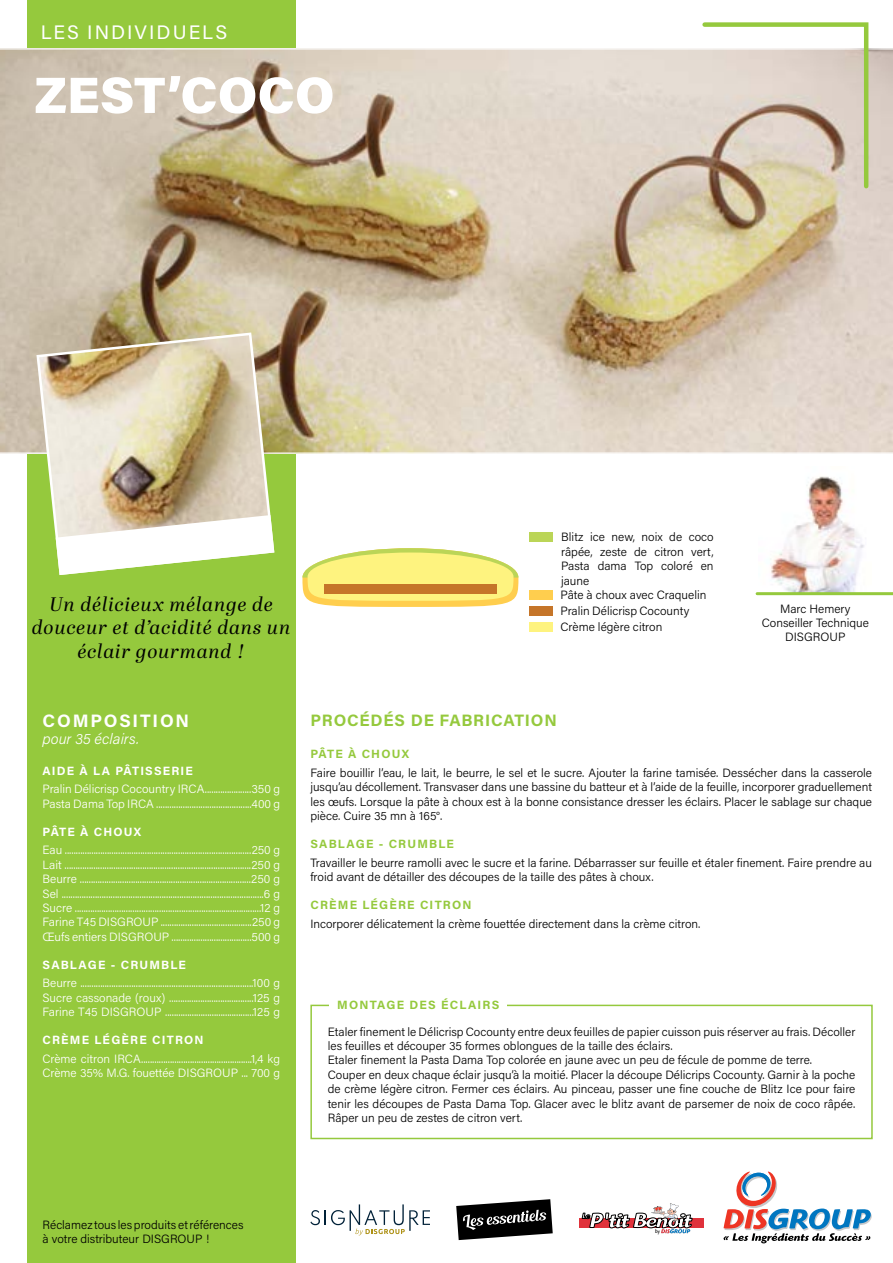
<style>
.page{position:relative;width:893px;height:1263px;background:#fff}
.page>*{position:absolute;margin:0;border:0;box-sizing:border-box;transform-origin:0 0}
.t1{font:900 51px "Acumin Pro";letter-spacing:.005em;color:#fff}
.t2{font:italic 19.5px/23.4px "Abril Display";letter-spacing:.05em;color:#000;text-align:center}
.t3{font:19.5px "Acumin Pro";letter-spacing:.105em;color:#fff}
.t4{font:700 18px "Acumin Pro";letter-spacing:.1em;color:#fff}
.t5{font:700 16.5px "Acumin Pro";letter-spacing:.05em;color:#95c93d}
.t6{font:italic 300 15px "Acumin Pro";color:#fff}
.t7{font:300 12px/14.4px "Acumin Pro";color:#000}
.t8{font:300 12px/14.4px "Acumin Pro";color:#fff}
.t9{font:700 12px "Acumin Pro";letter-spacing:.1em;color:#95c93d}
.t10{font:700 12px "Acumin Pro";letter-spacing:.1em;color:#fff}
.t11{font:6.15px "Highlander";color:#000;scale:.85 1}
</style>
<div class="page">
<div style="left:27px;top:0;width:268px;height:1263px;background:#95c93d"></div>
<svg style="left:0;top:48px;width:893px;height:406px;background:#cec0a8"></svg>
<svg style="left:700px;top:22px;width:171px;height:169px;background:#d7cebb"></svg>
<div style="left:310px;top:1005px;width:563px;height:134px;border:2px solid #95c93d"></div>
<div style="left:330px;top:1000px;width:177px;height:9px;background:#fff"></div>
<svg style="left:723px;top:1171px;width:149px;height:72px"></svg>
<div style="left:579px;top:1218px;width:124px;height:10px;background:#e0323b"></div>
<svg style="left:582px;top:1203px;width:110px;height:30px"></svg>
<svg style="left:310px;top:1204px;width:120px;height:31px"></svg>
<svg style="left:456px;top:1199px;width:97px;height:41px"></svg>
<img style="left:35px;top:331px;width:241px;height:222px">
<svg style="left:56px;top:515px;width:218px;height:60px"></svg>
<img style="left:771px;top:476px;width:93px;height:116px">
<hr style="left:757px;top:592px;width:136px;height:3px;background:#95c93d">
<svg style="left:302px;top:548px;width:216px;height:59px"></svg>
<svg style="left:302px;top:548px;width:216px;height:29px"></svg>
<div style="left:308px;top:552px;width:205px;height:49px;background:#fef37f;border-radius:50%"></div>
<div style="left:324px;top:584px;width:173px;height:10px;background:#c57529"></div>
<div style="left:530px;top:622px;width:23px;height:9px;background:#fef37f"></div>
<div style="left:530px;top:606px;width:23px;height:10px;background:#c57529"></div>
<div style="left:530px;top:590px;width:23px;height:10px;background:#ffce4e"></div>
<div style="left:530px;top:533px;width:23px;height:9px;background:#bbd557"></div>
<h2 class="t3" style="left:41px;top:18px;width:188px">LES INDIVIDUELS</h2>
<h1 class="t1" style="left:34px;top:59px;width:302px">ZEST’COCO</h1>
<p class="t7" style="left:561px;top:529px;width:155px;line-height:14.9px">Blitz ice new, noix de coco râpée, zeste de citron vert,<br>Pasta dama Top coloré en jaune<br>Pâte à choux avec Craquelin<br>Pralin Délicrisp Cocounty<br>Crème légère citron</p>
<h2 class="t2" style="left:32px;top:593px;width:260px">Un délicieux mélange de douceur et d’acidité dans un éclair gourmand !</h2>
<p class="t7" style="left:762px;top:601px;width:109px;text-align:center">Marc Hemery<br>Conseiller Technique<br>DISGROUP</p>
<h3 class="t4" style="left:43px;top:708px;width:148px">COMPOSITION</h3>
<p class="t6" style="left:43px;top:728px;width:98px">pour 35 éclairs.</p>
<p class="t10" style="left:43px;top:762px;width:152px">AIDE À LA PÂTISSERIE</p>
<p class="t8" style="left:43px;top:781px;width:239px">Pralin Délicrisp Cocountry IRCA.....................350 g<br>Pasta Dama Top IRCA ...........................................400 g</p>
<p class="t10" style="left:43px;top:823px;width:100px">PÂTE À CHOUX</p>
<p class="t8" style="left:43px;top:842px;width:239px;text-align:justify">Eau ....................................................................................250 g Lait ....................................................................................250 g Beurre .............................................................................250 g Sel ...........................................................................................6 g Sucre ....................................................................................12 g Farine T45 DISGROUP .........................................250 g Œufs entiers DISGROUP ....................................500 g</p>
<p class="t10" style="left:43px;top:956px;width:145px">SABLAGE - CRUMBLE</p>
<p class="t8" style="left:43px;top:975px;width:239px;text-align:justify">Beurre ..............................................................................100 g Sucre cassonade (roux) ......................................125 g Farine T45 DISGROUP ........................................125 g</p>
<p class="t10" style="left:43px;top:1031px;width:163px">CRÈME LÉGÈRE CITRON</p>
<p class="t8" style="left:43px;top:1051px;width:239px">Crème citron IRCA..................................................1,4 kg<br>Crème 35% M.G. fouettée DISGROUP ... 700 g</p>
<h3 class="t5" style="left:310px;top:709px;width:248px">PROCÉDÉS DE FABRICATION</h3>
<p class="t9" style="left:310px;top:746px;width:100px">PÂTE À CHOUX</p>
<p class="t7" style="left:310px;top:765px;width:563px;text-align:justify">Faire bouillir l’eau, le lait, le beurre, le sel et le sucre. Ajouter la farine tamisée. Dessécher dans la casserole jusqu’au décollement. Transvaser dans une bassine du batteur et à l’aide de la feuille, incorporer graduellement les œufs. Lorsque la pâte à choux est à la bonne consistance dresser les éclairs. Placer le sablage sur chaque pièce. Cuire 35 mn à 165°.</p>
<p class="t9" style="left:310px;top:835px;width:145px">SABLAGE - CRUMBLE</p>
<p class="t7" style="left:310px;top:855px;width:563px">Travailler le beurre ramolli avec le sucre et la farine. Débarrasser sur feuille et étaler finement. Faire prendre au froid avant de détailler des découpes de la taille des pâtes à choux.</p>
<p class="t9" style="left:310px;top:896px;width:163px">CRÈME LÉGÈRE CITRON</p>
<p class="t7" style="left:310px;top:916px;width:391px">Incorporer délicatement la crème fouettée directement dans la crème citron.</p>
<p class="t9" style="left:337px;top:996px;width:164px">MONTAGE DES ÉCLAIRS</p>
<p class="t7" style="left:328px;top:1024px;width:529px">Etaler finement le Délicrisp Cocounty entre deux feuilles de papier cuisson puis réserver au frais. Décoller les feuilles et découper 35 formes oblongues de la taille des éclairs.<br>Etaler finement la Pasta Dama Top colorée en jaune avec un peu de fécule de pomme de terre.<br>Couper en deux chaque éclair jusqu’à la moitié. Placer la découpe Délicrips Cocounty. Garnir à la poche de crème légère citron. Fermer ces éclairs. Au pinceau, passer une fine couche de Blitz Ice pour faire tenir les découpes de Pasta Dama Top. Glacer avec le blitz avant de parsemer de noix de coco râpée.<br>Râper un peu de zestes de citron vert.</p>
<p class="t7" style="left:43px;top:1217px;width:203px">Réclamez tous les produits et références à votre distributeur DISGROUP !</p>
<p class="t11" style="left:655px;top:1228px;width:7px">by</p>
</div>
